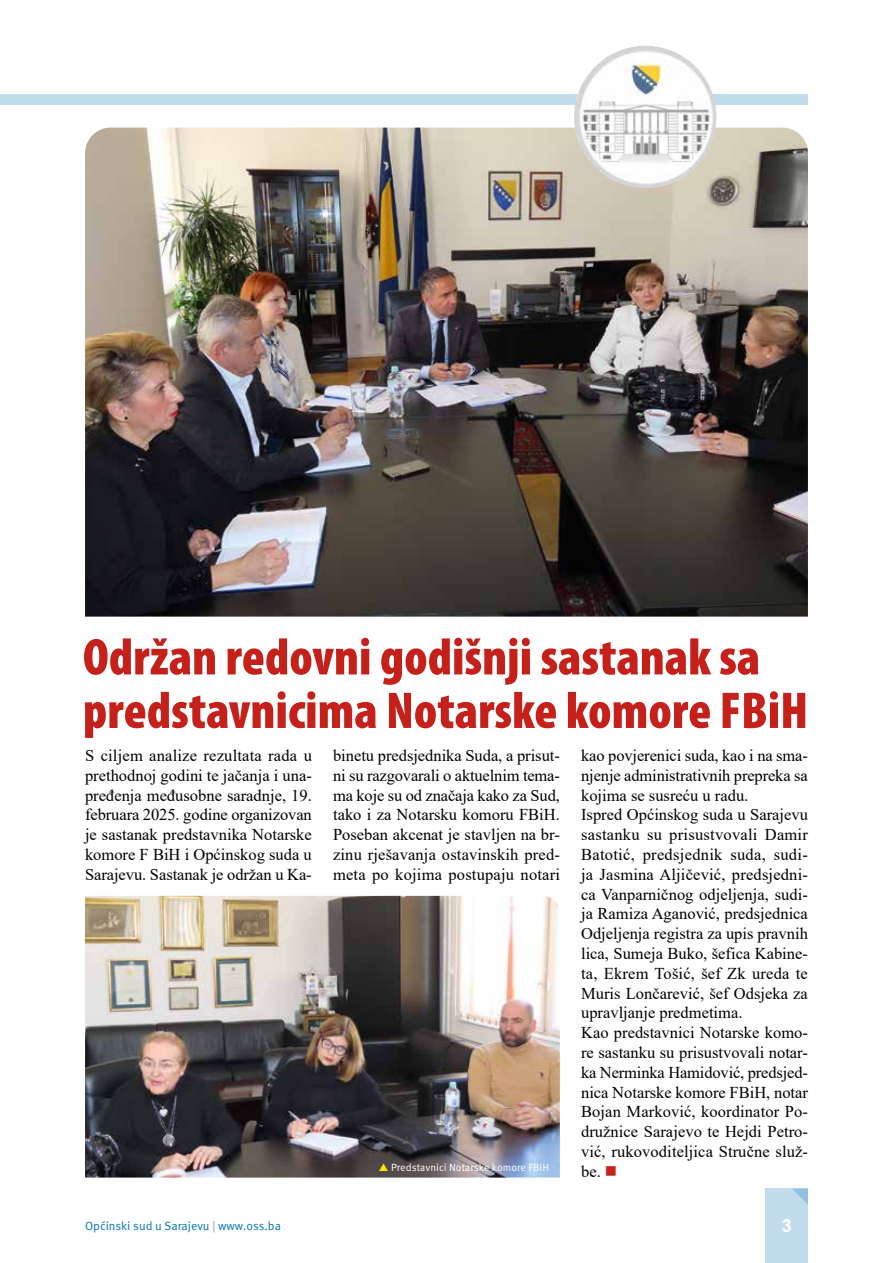
<style>
.page{position:relative;width:893px;height:1263px;background:#fff}
.page>*{position:absolute;margin:0;border:0;box-sizing:border-box;transform-origin:0 0}
.t1{font:900 condensed 52.05px/53.6px "Myriad Pro";color:#c6201b}
.t2{font:700 18px "Arial";color:#fff}
.t3{font:16.5px/19.8px "Times New Roman";color:#000;text-align:justify}
.t4{font:12px "Meta Pro";color:#0074ba}
.t5{font:10.5px "Meta Pro";color:#fff}
.s1{color:#c6201b}
.s2{color:#969898}
</style>
<div class="page">
<div style="left:0;top:94px;width:808px;height:11px;background:#c0dced"></div>
<div style="left:765px;top:1188px;width:43px;height:75px;background:#c0dced"></div>
<svg style="left:792px;top:1188px;width:16px;height:17px"></svg>
<img style="left:85px;top:128px;width:723px;height:489px">
<img style="left:574px;top:46px;width:142px;height:142px;border-radius:71px">
<img style="left:85px;top:896px;width:475px;height:281px">
<svg style="left:379px;top:1163px;width:9px;height:8px"></svg>
<h1 class="t1" style="left:83px;top:631px;width:727px">Održan redovni godišnji sastanak sa predstavnicima Notarske komore FBiH</h1>
<p class="t3" style="left:85px;top:745px;width:228px">S ciljem analize rezultata rada u prethodnoj godini te jačanja i una&shy;pređenja međusobne saradnje, 19. februara 2025. godine organizovan je sastanak predstavnika Notarske komore F BiH i Općinskog suda u Sarajevu. Sastanak je održan u Ka-</p>
<p class="t3" style="left:333px;top:745px;width:228px">binetu predsjednika Suda, a prisut&shy;ni su razgovarali o aktuelnim tema&shy;ma koje su od značaja kako za Sud, tako i za Notarsku komoru FBiH.<br>Poseban akcenat je stavljen na br&shy;zinu rješavanja ostavinskih pred&shy;meta po kojima postupaju notari</p>
<p class="t3" style="left:581px;top:745px;width:228px;text-align:left">kao povjerenici suda, kao i na sma&shy;njenje administrativnih prepreka sa kojima se susreću u radu.<br>Ispred Općinskog suda u Sarajevu sastanku su prisustvovali Damir<br>Batotić, predsjednik suda, sudi&shy;ja Jasmina Aljičević, predsjedni&shy;ca Vanparničnog odjeljenja, sudi&shy;ja Ramiza Aganović, predsjednica<br>Odjeljenja registra za upis pravnih lica, Sumeja Buko, šefica Kabine&shy;ta, Ekrem Tošić, šef Zk ureda te<br>Muris Lončarević, šef Odsjeka za upravljanje predmetima.<br>Kao predstavnici Notarske komo&shy;re sastanku su prisustvovali notar&shy;ka Nerminka Hamidović, predsjed&shy;nica Notarske komore FBiH, notar<br>Bojan Marković, koordinator Po&shy;družnice Sarajevo te Hejdi Petro&shy;vić, rukovoditeljica Stručne služ&shy;be. <span class="s1">■</span></p>
<p class="t5" style="left:391px;top:1160px;width:159px">Predstavnici Notarske komore FBiH</p>
<p class="t4" style="left:85px;top:1218px;width:197px">Općinski sud u Sarajevu <span class="s2">|</span> www.oss.ba</p>
<p class="t2" style="left:782px;top:1213px;width:12px">3</p>
</div>
